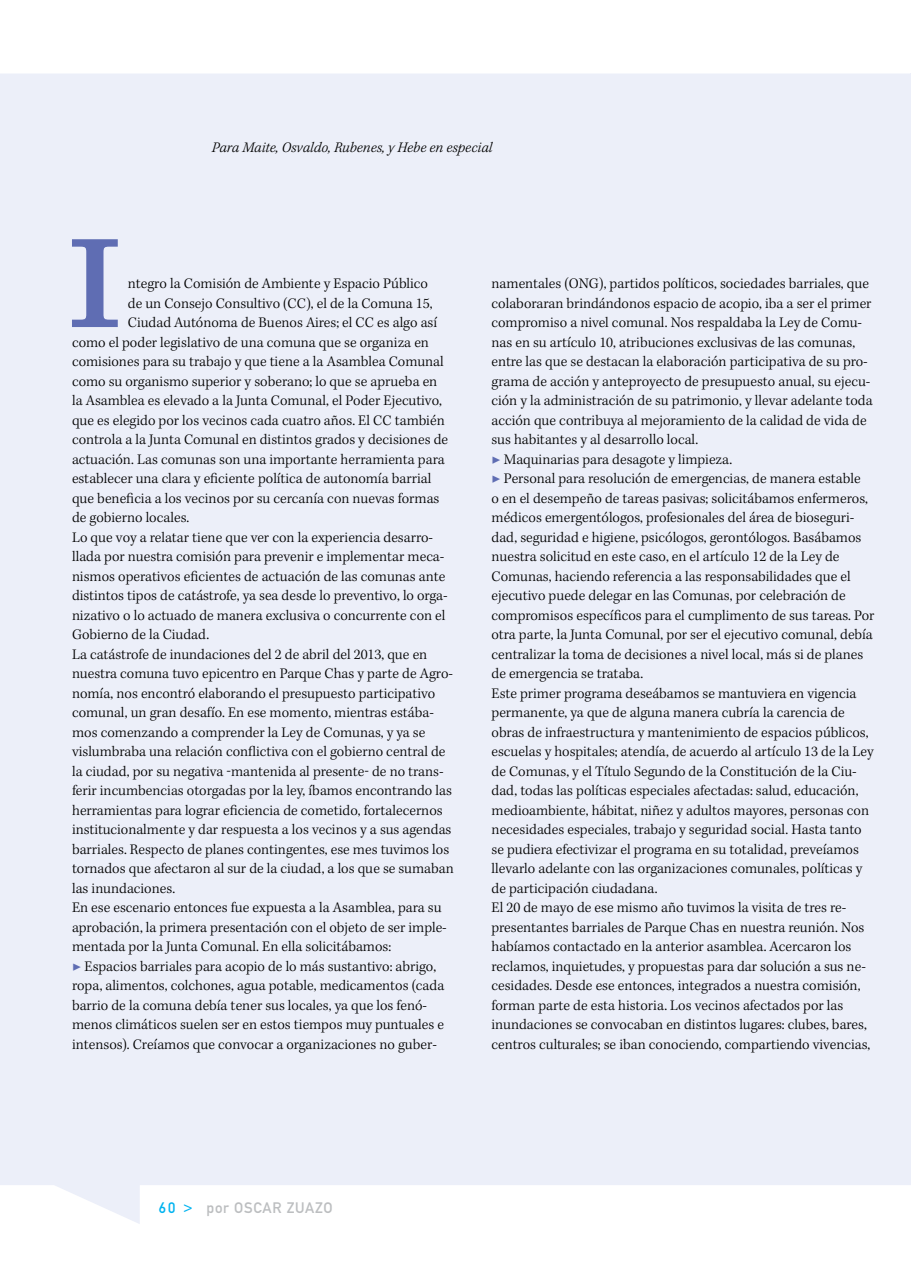
<style>
.page{position:relative;width:911px;height:1263px;background:#fff}
.page>*{position:absolute;margin:0;border:0;box-sizing:border-box;transform-origin:0 0}
.t1{font:700 134.7px "Egyptienne F";color:#5f6db3}
.t2{font:300 15px/19.5px "Kepler Std";color:#000}
.t3{font:italic 300 15px "Kepler Std";color:#000}
.t4{font:15px "DIN Mittelschrift";letter-spacing:.05em;color:#bcbec0}
.s1{color:#5f6db3}
.s2{color:#00b3f0}
</style>
<div class="page">
<div style="left:0;top:73px;width:911px;height:1151px;background:#eceff9"></div>
<p class="t3" style="left:212px;top:138px;width:282px">Para Maite, Osvaldo, Rubenes, y Hebe en especial</p>
<h1 class="t1" style="left:69px;top:209px;width:54px">I</h1>
<p class="t2" style="left:128px;top:274px;width:302px">ntegro la Comisión de Ambiente y Espacio Público</p>
<p class="t2" style="left:128px;top:294px;width:306px">de un Consejo Consultivo (CC), el de la Comuna 15,</p>
<p class="t2" style="left:128px;top:313px;width:311px">Ciudad Autónoma de Buenos Aires; el CC es algo así</p>
<p class="t2" style="left:72px;top:333px;width:358px">como el poder legislativo de una comuna que se organiza en</p>
<p class="t2" style="left:72px;top:352px;width:373px">comisiones para su trabajo y que tiene a la Asamblea Comunal</p>
<p class="t2" style="left:72px;top:372px;width:367px">como su organismo superior y soberano; lo que se aprueba en</p>
<p class="t2" style="left:72px;top:391px;width:371px">la Asamblea es elevado a la Junta Comunal, el Poder Ejecutivo,</p>
<p class="t2" style="left:72px;top:411px;width:374px">que es elegido por los vecinos cada cuatro años. El CC también</p>
<p class="t2" style="left:72px;top:430px;width:378px">controla a la Junta Comunal en distintos grados y decisiones de</p>
<p class="t2" style="left:72px;top:450px;width:374px">actuación. Las comunas son una importante herramienta para</p>
<p class="t2" style="left:72px;top:469px;width:361px">establecer una clara y eficiente política de autonomía barrial</p>
<p class="t2" style="left:72px;top:489px;width:369px">que beneficia a los vecinos por su cercanía con nuevas formas</p>
<p class="t2" style="left:72px;top:508px;width:119px">de gobierno locales.</p>
<p class="t2" style="left:72px;top:528px;width:363px">Lo que voy a relatar tiene que ver con la experiencia desarro-</p>
<p class="t2" style="left:72px;top:547px;width:374px">llada por nuestra comisión para prevenir e implementar meca-</p>
<p class="t2" style="left:72px;top:567px;width:375px">nismos operativos eficientes de actuación de las comunas ante</p>
<p class="t2" style="left:72px;top:586px;width:377px">distintos tipos de catástrofe, ya sea desde lo preventivo, lo orga-</p>
<p class="t2" style="left:72px;top:606px;width:375px">nizativo o lo actuado de manera exclusiva o concurrente con el</p>
<p class="t2" style="left:72px;top:625px;width:139px">Gobierno de la Ciudad.</p>
<p class="t2" style="left:72px;top:645px;width:357px">La catástrofe de inundaciones del 2 de abril del 2013, que en</p>
<p class="t2" style="left:72px;top:664px;width:383px">nuestra comuna tuvo epicentro en Parque Chas y parte de Agro-</p>
<p class="t2" style="left:72px;top:684px;width:365px">nomía, nos encontró elaborando el presupuesto participativo</p>
<p class="t2" style="left:72px;top:703px;width:363px">comunal, un gran desafío. En ese momento, mientras estába-</p>
<p class="t2" style="left:72px;top:723px;width:355px">mos comenzando a comprender la Ley de Comunas, y ya se</p>
<p class="t2" style="left:72px;top:742px;width:375px">vislumbraba una relación conflictiva con el gobierno central de</p>
<p class="t2" style="left:72px;top:762px;width:373px">la ciudad, por su negativa ‒mantenida al presente‒ de no trans-</p>
<p class="t2" style="left:72px;top:781px;width:381px">ferir incumbencias otorgadas por la ley, íbamos encontrando las</p>
<p class="t2" style="left:72px;top:801px;width:372px">herramientas para lograr eficiencia de cometido, fortalecernos</p>
<p class="t2" style="left:72px;top:820px;width:381px">institucionalmente y dar respuesta a los vecinos y a sus agendas</p>
<p class="t2" style="left:72px;top:840px;width:379px">barriales. Respecto de planes contingentes, ese mes tuvimos los</p>
<p class="t2" style="left:72px;top:859px;width:383px">tornados que afectaron al sur de la ciudad, a los que se sumaban</p>
<p class="t2" style="left:72px;top:879px;width:105px">las inundaciones.</p>
<p class="t2" style="left:72px;top:898px;width:371px">En ese escenario entonces fue expuesta a la Asamblea, para su</p>
<p class="t2" style="left:72px;top:918px;width:376px">aprobación, la primera presentación con el objeto de ser imple-</p>
<p class="t2" style="left:72px;top:937px;width:321px">mentada por la Junta Comunal. En ella solicitábamos:</p>
<p class="t2" style="left:72px;top:957px;width:366px"><span class="s1">▶</span> Espacios barriales para acopio de lo más sustantivo: abrigo,</p>
<p class="t2" style="left:72px;top:976px;width:374px">ropa, alimentos, colchones, agua potable, medicamentos (cada</p>
<p class="t2" style="left:72px;top:996px;width:357px">barrio de la comuna debía tener sus locales, ya que los fenó-</p>
<p class="t2" style="left:72px;top:1015px;width:373px">menos climáticos suelen ser en estos tiempos muy puntuales e</p>
<p class="t2" style="left:72px;top:1035px;width:367px">intensos). Creíamos que convocar a organizaciones no guber-</p>
<p class="t2" style="left:491px;top:274px;width:385px">namentales (ONG), partidos políticos, sociedades barriales, que colaboraran brindándonos espacio de acopio, iba a ser el primer compromiso a nivel comunal. Nos respaldaba la Ley de Comu&shy;nas en su artículo 10, atribuciones exclusivas de las comunas, entre las que se destacan la elaboración participativa de su pro&shy;grama de acción y anteproyecto de presupuesto anual, su ejecu&shy;ción y la administración de su patrimonio, y llevar adelante toda acción que contribuya al mejoramiento de la calidad de vida de sus habitantes y al desarrollo local.<br><span class="s1">▶</span> Maquinarias para desagote y limpieza.<br><span class="s1">▶</span> Personal para resolución de emergencias, de manera estable<br>o en el desempeño de tareas pasivas; solicitábamos enfermeros, médicos emergentólogos, profesionales del área de bioseguri&shy;dad, seguridad e higiene, psicólogos, gerontólogos. Basábamos nuestra solicitud en este caso, en el artículo 12 de la Ley de Comunas, haciendo referencia a las responsabilidades que el ejecutivo puede delegar en las Comunas, por celebración de compromisos específicos para el cumplimento de sus tareas. Por otra parte, la Junta Comunal, por ser el ejecutivo comunal, debía centralizar la toma de decisiones a nivel local, más si de planes de emergencia se trataba.<br>Este primer programa deseábamos se mantuviera en vigencia permanente, ya que de alguna manera cubría la carencia de obras de infraestructura y mantenimiento de espacios públicos, escuelas y hospitales; atendía, de acuerdo al artículo 13 de la Ley de Comunas, y el Título Segundo de la Constitución de la Ciu&shy;dad, todas las políticas especiales afectadas: salud, educación, medioambiente, hábitat, niñez y adultos mayores, personas con necesidades especiales, trabajo y seguridad social. Hasta tanto se pudiera efectivizar el programa en su totalidad, preveíamos llevarlo adelante con las organizaciones comunales, políticas y de participación ciudadana.<br>El 20 de mayo de ese mismo año tuvimos la visita de tres re&shy;presentantes barriales de Parque Chas en nuestra reunión. Nos habíamos contactado en la anterior asamblea. Acercaron los reclamos, inquietudes, y propuestas para dar solución a sus ne&shy;cesidades. Desde ese entonces, integrados a nuestra comisión, forman parte de esta historia. Los vecinos afectados por las inundaciones se convocaban en distintos lugares: clubes, bares, centros culturales; se iban conociendo, compartiendo vivencias,</p>
<p class="t4" style="left:159px;top:1199px;width:175px"><span class="s2">60 &gt;</span> POR OSCAR ZUAZO</p>
</div>
